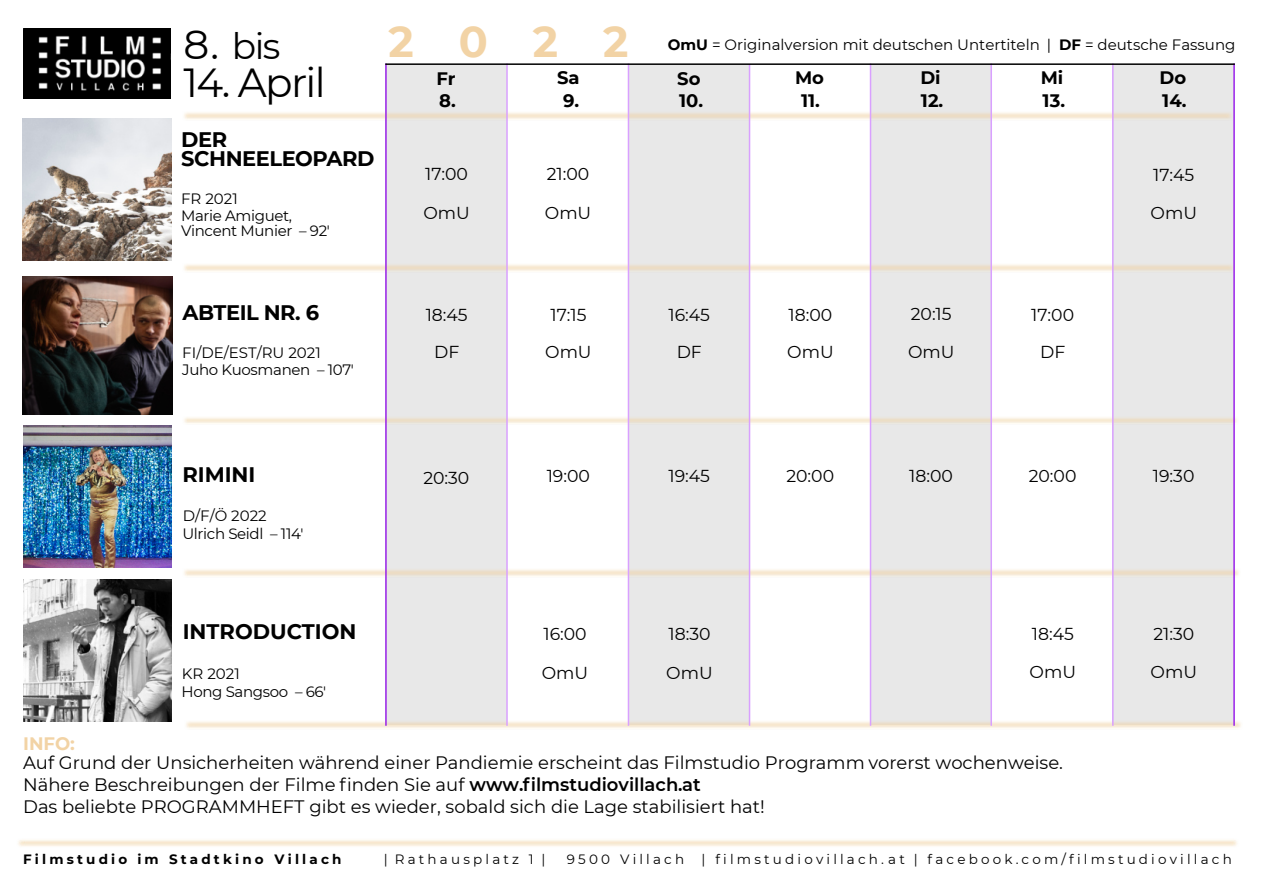
<style>
.page{position:relative;width:1263px;height:894px;background:#fff}
.page>*{position:absolute;margin:0;border:0;box-sizing:border-box;transform-origin:0 0}
.t1{font:700 42.9px "Montserrat";color:#f2d3a5}
.t2{font:40.5px "Montserrat";letter-spacing:-.04em;color:#000}
.t3{font:36px "Montserrat";color:#000}
.t4{font:700 21px/19.5px "Montserrat";letter-spacing:-.02em;color:#000}
.t5{font:700 21px "Montserrat";color:#000}
.t6{font:18px/21.9px "Montserrat";color:#000}
.t7{font:700 18px "Montserrat";color:#000}
.t8{font:700 18px "Montserrat";color:#f2d3a5}
.t9{font:17.25px/37.5px "Montserrat";color:#000}
.t10{font:15px "Montserrat";color:#000}
.t11{font:15px/15px "Montserrat";letter-spacing:-.025em;color:#000}
.t12{font:13.5px "Montserrat";letter-spacing:.235em;color:#000}
.t13{font:700 13.5px "Montserrat";letter-spacing:.235em;color:#000}
.s1{font-size:40.5px}
.s2{font-weight:700}
.s3{font-weight:600}
</style>
<div class="page">
<img style="left:23px;top:28px;width:148px;height:71px">
<div style="left:386px;top:64px;width:121px;height:660px;background:#e8e8e8"></div>
<div style="left:628px;top:65px;width:121px;height:659px;background:#e8e8e8"></div>
<div style="left:870px;top:64px;width:121px;height:660px;background:#e8e8e8"></div>
<div style="left:1113px;top:64px;width:121px;height:660px;background:#e8e8e8"></div>
<img style="left:186px;top:720px;width:1055px;height:8px">
<hr style="left:628px;top:64px;width:1px;height:660px;background:#d9a0ff">
<hr style="left:506px;top:64px;width:2px;height:660px;background:#d9a0ff">
<hr style="left:385px;top:64px;width:2px;height:660px;background:#9a22ea">
<hr style="left:749px;top:65px;width:1px;height:659px;background:#d9a0ff">
<hr style="left:870px;top:64px;width:1px;height:660px;background:#d9a0ff">
<hr style="left:990px;top:64px;width:2px;height:660px;background:#d9a0ff">
<hr style="left:1112px;top:64px;width:2px;height:660px;background:#d9a0ff">
<hr style="left:1233px;top:64px;width:2px;height:660px;background:#9a22ea">
<hr style="left:386px;top:63px;width:848px;height:2px;background:#000">
<img style="left:23px;top:276px;width:149px;height:138px">
<img style="left:23px;top:119px;width:148px;height:141px">
<img style="left:23px;top:579px;width:148px;height:141px">
<img style="left:23px;top:426px;width:148px;height:141px">
<p class="t8" style="left:23px;top:732px;width:53px">INFO:</p>
<h3 class="t3" style="left:184px;top:24px;width:98px"><span class="s1">8.</span> bis</h3>
<h2 class="t2" style="left:184px;top:58px;width:144px">14. April</h2>
<p class="t4" style="left:181px;top:129px;width:195px">DER<br>SCHNEELEOPARD</p>
<p class="t10" style="left:181px;top:190px;width:58px">FR 2021</p>
<p class="t11" style="left:181px;top:208px;width:150px">Marie Amiguet,<br>Vincent Munier – 92'</p>
<h1 class="t1" style="left:388px;top:16px;width:242px">2022</h1>
<p class="t10" style="left:668px;top:36px;width:569px"><span class="s2">OmU</span> = Originalversion mit deutschen Untertiteln | <span class="s2">DF</span> = deutsche Fassung</p>
<p class="t7" style="left:436px;top:67px;width:21px">Fr</p>
<p class="t7" style="left:557px;top:67px;width:24px">Sa</p>
<p class="t7" style="left:677px;top:67px;width:25px">So</p>
<p class="t7" style="left:795px;top:66px;width:30px">Mo</p>
<p class="t7" style="left:920px;top:67px;width:22px">Di</p>
<p class="t7" style="left:1041px;top:67px;width:24px">Mi</p>
<p class="t7" style="left:1159px;top:67px;width:28px">Do</p>
<p class="t7" style="left:563px;top:90px;width:17px">9.</p>
<p class="t7" style="left:679px;top:90px;width:25px">10.</p>
<p class="t7" style="left:801px;top:90px;width:20px">11.</p>
<p class="t7" style="left:921px;top:90px;width:24px">12.</p>
<p class="t7" style="left:1043px;top:90px;width:24px">13.</p>
<p class="t7" style="left:1162px;top:90px;width:26px">14.</p>
<p class="t7" style="left:439px;top:90px;width:18px">8.</p>
<p class="t9" style="left:425px;top:155px;width:44px">17:00</p>
<p class="t9" style="left:423px;top:194px;width:48px">OmU</p>
<p class="t9" style="left:547px;top:155px;width:44px">21:00</p>
<p class="t9" style="left:545px;top:194px;width:48px">OmU</p>
<p class="t9" style="left:1151px;top:156px;width:48px">17:45<br>OmU</p>
<p class="t4" style="left:182px;top:303px;width:138px">ABTEIL NR. 6</p>
<p class="t10" style="left:182px;top:343px;width:140px">FI/DE/EST/RU 2021</p>
<p class="t11" style="left:182px;top:362px;width:173px">Juho Kuosmanen – 107'</p>
<p class="t9" style="left:426px;top:295px;width:43px;text-align:center">18:45<br>DF</p>
<p class="t9" style="left:545px;top:296px;width:48px;text-align:center">17:15<br>OmU</p>
<p class="t9" style="left:668px;top:296px;width:43px;text-align:center">16:45<br>DF</p>
<p class="t9" style="left:787px;top:295px;width:48px">18:00<br>OmU</p>
<p class="t9" style="left:908px;top:295px;width:48px">20:15<br>OmU</p>
<p class="t9" style="left:1031px;top:296px;width:44px;text-align:center">17:00<br>DF</p>
<p class="t4" style="left:182px;top:464px;width:75px">RIMINI</p>
<p class="t10" style="left:183px;top:506px;width:85px">D/F/Ö 2022</p>
<p class="t11" style="left:182px;top:525px;width:123px">Ulrich Seidl – 114'</p>
<p class="t5" style="left:183px;top:618px;width:175px">INTRODUCTION</p>
<p class="t10" style="left:182px;top:664px;width:59px">KR 2021</p>
<p class="t11" style="left:182px;top:683px;width:146px">Hong Sangsoo – 66'</p>
<p class="t9" style="left:423px;top:458px;width:47px">20:30</p>
<p class="t9" style="left:547px;top:457px;width:45px">19:00</p>
<p class="t9" style="left:668px;top:457px;width:43px">19:45</p>
<p class="t9" style="left:786px;top:456px;width:49px">20:00</p>
<p class="t9" style="left:909px;top:457px;width:45px">18:00</p>
<p class="t9" style="left:1029px;top:456px;width:49px">20:00</p>
<p class="t9" style="left:1153px;top:457px;width:43px">19:30</p>
<p class="t9" style="left:543px;top:614px;width:45px">16:00</p>
<p class="t9" style="left:542px;top:653px;width:48px">OmU</p>
<p class="t9" style="left:668px;top:614px;width:43px">18:30</p>
<p class="t9" style="left:666px;top:653px;width:48px">OmU</p>
<p class="t9" style="left:1030px;top:615px;width:48px">18:45<br>OmU</p>
<p class="t9" style="left:1151px;top:614px;width:48px">21:30<br>OmU</p>
<p class="t6" style="left:23px;top:750px;width:1041px">Auf Grund der Unsicherheiten während einer Pandiemie erscheint das Filmstudio Programm vorerst wochenweise.<br>Nähere Beschreibungen der Filme finden Sie auf <span class="s3">www.filmstudiovillach.at<br></span>Das beliebte PROGRAMMHEFT gibt es wieder, sobald sich die Lage stabilisiert hat!</p>
<p class="t13" style="left:23px;top:850px;width:320px">Filmstudio im Stadtkino Villach</p>
<p class="t12" style="left:384px;top:850px;width:163px">| Rathausplatz 1 |</p>
<p class="t12" style="left:567px;top:850px;width:119px">9500 Villach</p>
<p class="t12" style="left:702px;top:850px;width:205px">| filmstudiovillach.at</p>
<p class="t12" style="left:914px;top:850px;width:320px">| facebook.com/filmstudiovillach</p>
</div>
